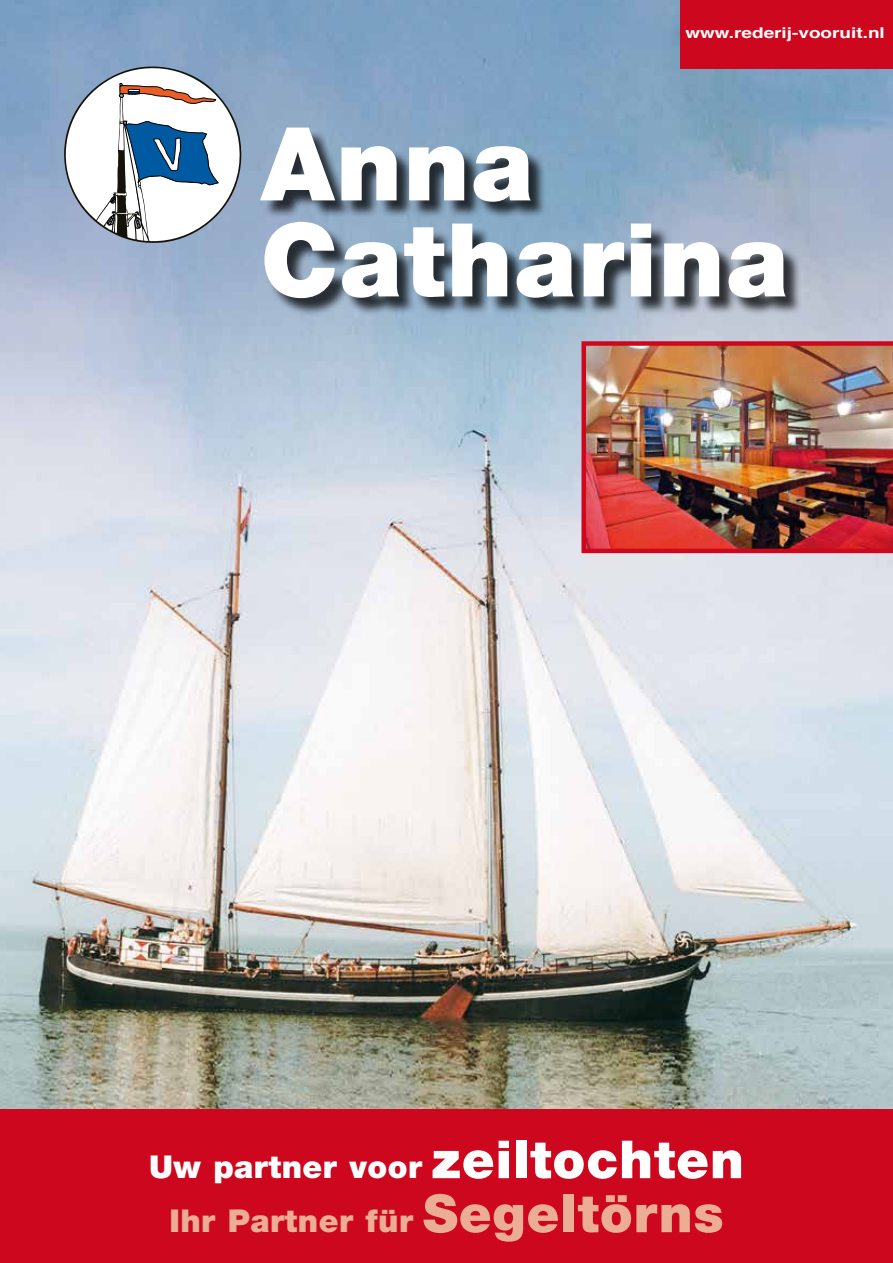
<style>
.page{position:relative;width:893px;height:1263px;background:#fff}
.page>*{position:absolute;margin:0;border:0;box-sizing:border-box;transform-origin:0 0}
.t1{font:900 102px/96px "Helvetica Neue LT Std";letter-spacing:.015em;color:#fff}
.t2{font:900 31.5px/54px "Helvetica Neue LT Std";letter-spacing:.015em;color:#fff;text-align:center}
.t3{font:700 14.85px "Helvetica";color:#fff;scale:1.28 1}
.s1{font-size:52.5px}
.s2{color:#ebad93}
.s3{font-size:52.5px;color:#ebad93}
</style>
<div class="page">
<img style="left:0;top:0;width:893px;height:1110px">
<svg style="left:64px;top:67px;width:177px;height:176px"></svg>
<img style="left:581px;top:341px;width:312px;height:212px">
<div style="left:680px;top:0;width:213px;height:68px;background:#cd071e"></div>
<div style="left:0;top:1110px;width:893px;height:153px;background:#cd071e"></div>
<div style="left:263px;top:130px;width:540px;height:187px;background:#000;opacity:.75"></div>
<p class="t3" style="left:685px;top:21px;width:157px">www.rederij-vooruit.nl</p>
<h1 class="t1" style="left:261px;top:116px;width:529px">Anna<br>Catharina</h1>
<p class="t2" style="left:149px;top:1140px;width:596px">Uw partner voor <span class="s1">zeiltochten<br></span><span class="s2">Ihr Partner für</span> <span class="s3">Segeltörns</span></p>
</div>
